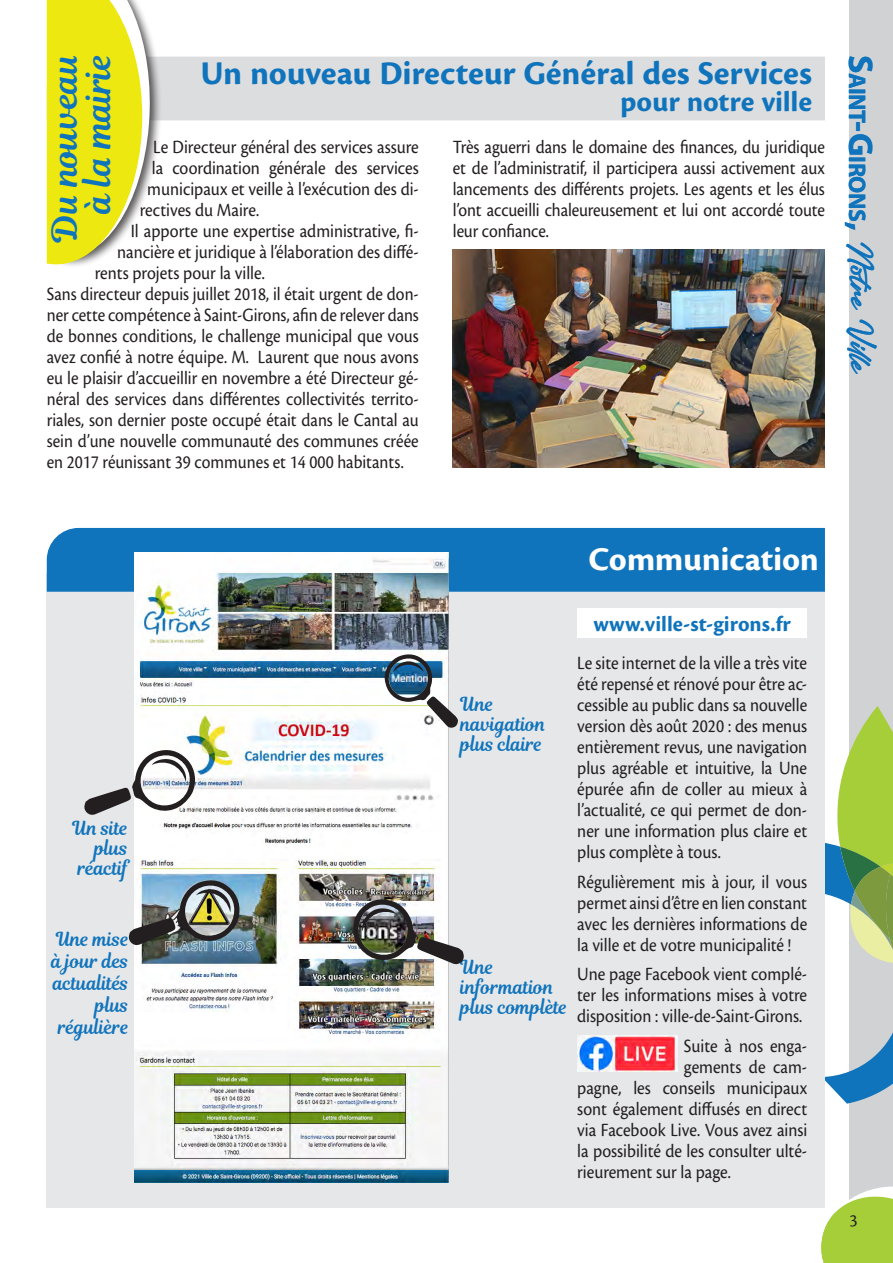
<style>
.page{position:relative;width:893px;height:1263px;background:#fff}
.page>*{position:absolute;margin:0;border:0;box-sizing:border-box;transform-origin:0 0}
.t1{font:34.5px "Cronos Pro Bold Capt";letter-spacing:-.005em;color:#1074bc}
.t2{font:34.5px/33px "Magnolia Script";color:#1074bc;text-align:right}
.t3{font:34.5px "Cronos Pro Bold Capt";letter-spacing:-.01em;color:#fff}
.t4{font:30px "Cronos Pro Bold Capt";letter-spacing:-.005em;color:#1074bc}
.t5{font:26.85px "Amertha PERSONALUSEONLY";color:#1074bc;scale:1.1 1}
.t6{font:24px "Cronos Pro Disp";color:#231f20}
.t7{font:700 22.5px "Cronos Pro";letter-spacing:.005em;color:#1074bc}
.t8{font:19.5px/21px "Cronos Pro";color:#231f20;text-align:justify;scale:.9 1}
.t9{font:19.5px/21px "Cronos Pro";color:#231f20;text-align:justify;scale:.89 1}
.t10{font:19.05px/20px "Magnolia Script";color:#1074bc;scale:.95 1}
.t11{font:18px "Cronos Pro Disp";color:#231f20}
.s1{font-family:"Myriad Pro";font-weight:700;font-size:34.35px}
.s2{font-family:"Myriad Pro";font-weight:700;font-size:24px}
</style>
<div class="page">
<div style="left:849px;top:0;width:44px;height:1263px;background:#d1d2d4"></div>
<svg style="left:825px;top:706px;width:68px;height:398px"></svg>
<svg style="left:821px;top:1186px;width:72px;height:77px"></svg>
<div style="left:162px;top:57px;width:663px;height:63px;background:#dcdddf"></div>
<img style="left:453px;top:250px;width:372px;height:218px">
<div style="left:47px;top:573px;width:778px;height:635px;background:#e6e7e9"></div>
<div style="left:47px;top:528px;width:778px;height:64px;background:#1074bc"></div>
<img style="left:134px;top:553px;width:315px;height:630px">
<img style="left:385px;top:653px;width:73px;height:75px">
<img style="left:351px;top:897px;width:113px;height:68px">
<svg style="left:84px;top:748px;width:113px;height:67px"></svg>
<img style="left:128px;top:878px;width:114px;height:68px">
<div style="left:577px;top:609px;width:230px;height:29px;background:#fff"></div>
<div style="left:56px;top:0;width:106px;height:268px;background:#231f20;opacity:.75"></div>
<svg style="left:47px;top:0;width:105px;height:264px;background:#e9e63e"></svg>
<img style="left:578px;top:1036px;width:99px;height:36px">
<h1 class="t2" style="left:48px;top:242px;width:191px;rotate:-90deg">Du nouveau à la mairie</h1>
<h1 class="t1" style="left:200px;top:53px;width:613px">Un nouveau Directeur Général des Services</h1>
<h2 class="t4" style="left:620px;top:84px;width:193px">pour notre ville</h2>
<p class="t8" style="left:153px;top:136px;width:296px">Le Directeur général des services assure</p>
<p class="t8" style="left:152px;top:157px;width:298px">la coordination générale des services</p>
<p class="t8" style="left:147px;top:178px;width:303px">municipaux et veille à l’exécution des di-</p>
<p class="t8" style="left:140px;top:199px;width:134px">rectives du Maire.</p>
<p class="t8" style="left:131px;top:220px;width:321px">Il apporte une expertise administrative, fi-</p>
<p class="t8" style="left:117px;top:241px;width:336px">nancière et juridique à l’élaboration des diffé-</p>
<p class="t8" style="left:95px;top:262px;width:191px">rents projets pour la ville.</p>
<p class="t9" style="left:47px;top:283px;width:419px">Sans directeur depuis juillet 2018, il était urgent de don-</p>
<p class="t9" style="left:47px;top:304px;width:420px">ner cette compétence à Saint-Girons, afin de relever dans</p>
<p class="t9" style="left:47px;top:325px;width:419px">de bonnes conditions, le challenge municipal que vous</p>
<p class="t9" style="left:47px;top:346px;width:419px">avez confié à notre équipe. M. Laurent que nous avons</p>
<p class="t9" style="left:47px;top:367px;width:419px">eu le plaisir d’accueillir en novembre a été Directeur gé-</p>
<p class="t9" style="left:47px;top:388px;width:419px">néral des services dans différentes collectivités territo-</p>
<p class="t9" style="left:47px;top:409px;width:420px">riales, son dernier poste occupé était dans le Cantal au</p>
<p class="t9" style="left:47px;top:430px;width:419px">sein d’une nouvelle communauté des communes créée</p>
<p class="t9" style="left:47px;top:451px;width:403px">en 2017 réunissant 39 communes et 14 000 habitants.</p>
<p class="t9" style="left:453px;top:136px;width:420px">Très aguerri dans le domaine des finances, du juridique et de l’administratif, il participera aussi activement aux lancements des différents projets. Les agents et les élus l’ont accueilli chaleureusement et lui ont accordé toute leur confiance.</p>
<h3 class="t5" style="left:883px;top:55px;width:292px;rotate:90deg"><span class="s1">S</span><span class="s2">aint</span><span class="s1">-G</span><span class="s2">irons</span><span class="s1">,</span> Notre Ville</h3>
<h3 class="t5" style="left:883px;top:343px;width:24px;rotate:90deg">l</h3>
<p class="t10" style="left:73px;top:818px;width:60px;text-align:right">Un site plus réactif</p>
<p class="t10" style="left:51px;top:927px;width:83px;line-height:22.2px;text-align:right">Une mise à jour des actualités plus régulière</p>
<h1 class="t3" style="left:588px;top:539px;width:232px">Communication</h1>
<p class="t10" style="left:461px;top:694px;width:91px">Une navigation plus claire</p>
<p class="t10" style="left:461px;top:957px;width:114px">Une information plus complète</p>
<p class="t7" style="left:593px;top:611px;width:199px">www.ville-st-girons.fr</p>
<p class="t8" style="left:577px;top:652px;width:257px">Le site internet de la ville a très vite été repensé et rénové pour être ac&shy;cessible au public dans sa nouvelle version dès août 2020 : des menus entièrement revus, une navigation plus agréable et intuitive, la Une épurée afin de coller au mieux à l’actualité, ce qui permet de don&shy;ner une information plus claire et plus complète à tous.</p>
<p class="t8" style="left:577px;top:871px;width:257px">Régulièrement mis à jour, il vous permet ainsi d’être en lien constant avec les dernières informations de la ville et de votre municipalité !</p>
<p class="t8" style="left:577px;top:963px;width:257px">Une page Facebook vient complé&shy;ter les informations mises à votre disposition : ville-de-Saint-Girons.</p>
<p class="t8" style="left:684px;top:1035px;width:138px">Suite à nos enga-</p>
<p class="t8" style="left:684px;top:1056px;width:138px">gements de cam-</p>
<p class="t8" style="left:577px;top:1077px;width:257px">pagne, les conseils municipaux</p>
<p class="t8" style="left:577px;top:1098px;width:257px">sont également diffusés en direct</p>
<p class="t8" style="left:577px;top:1119px;width:257px">via Facebook Live. Vous avez ainsi</p>
<p class="t8" style="left:577px;top:1140px;width:257px">la possibilité de les consulter ulté-</p>
<p class="t8" style="left:577px;top:1161px;width:172px">rieurement sur la page.</p>
<p class="t11" style="left:849px;top:1209px;width:10px">3</p>
<p class="t6" style="left:849px;top:1209px;width:12px">3</p>
</div>
